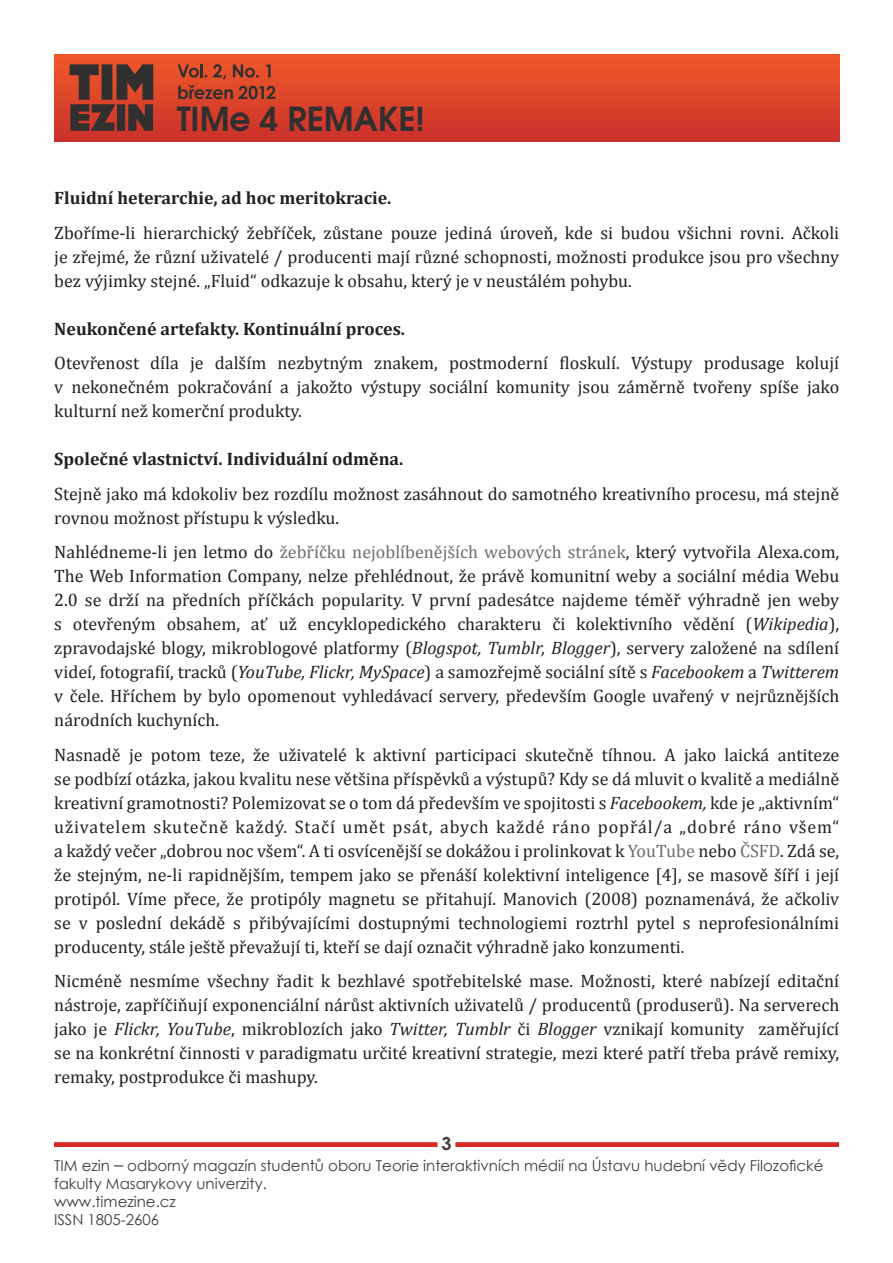
<style>
.page{position:relative;width:893px;height:1263px;background:#fff}
.page>*{position:absolute;margin:0;border:0;box-sizing:border-box;transform-origin:0 0}
.t1{font:700 33px "Te X Gyre Adventor";color:#312f30}
.t2{font:18px/24px "Cambria";color:#231f20;text-align:justify}
.t3{font:700 18px "Cambria";color:#231f20}
.t4{font:700 18px "Century Gothic";color:#3e3e3f}
.t5{font:15px/18px "Century Gothic";color:#3e3e3f}
.s1{color:#6c6d70}
.s2{font-style:italic}
.s3{font-size:18px}
</style>
<div class="page">
<div style="left:54px;top:54px;width:785px;height:87px;background:linear-gradient(to bottom,#f05a28,#ca312b)"></div>
<div style="left:54px;top:1142px;width:383px;height:5px;background:#d92b26"></div>
<div style="left:456px;top:1142px;width:383px;height:5px;background:#d92b26"></div>
<svg style="left:70px;top:64px;width:83px;height:67px;background:#6b362d"></svg>
<svg style="left:177px;top:64px;width:98px;height:35px;background:#b1442a"></svg>
<p class="t1" style="left:177px;top:90px;width:250px">TIMe 4 REMAKE!</p>
<p class="t3" style="left:54px;top:185px;width:339px">Fluidní heterarchie, ad hoc meritokracie.</p>
<p class="t2" style="left:54px;top:221px;width:786px">Zboříme-li hierarchický žebříček, zůstane pouze jediná úroveň, kde si budou všichni rovni. Ačkoli je zřejmé, že různí uživatelé / producenti mají různé schopnosti, možnosti produkce jsou pro všechny bez výjimky stejné. „Fluid“ odkazuje k obsahu, který je v neustálém pohybu.</p>
<p class="t3" style="left:54px;top:316px;width:352px">Neukončené artefakty. Kontinuální proces.</p>
<p class="t2" style="left:54px;top:351px;width:786px">Otevřenost díla je dalším nezbytným znakem, postmoderní floskulí. Výstupy produsage kolují v nekonečném pokračování a jakožto výstupy sociální komunity jsou záměrně tvořeny spíše jako kulturní než komerční produkty.</p>
<p class="t3" style="left:54px;top:446px;width:351px">Společné vlastnictví. Individuální odměna.</p>
<p class="t2" style="left:54px;top:482px;width:786px">Stejně jako má kdokoliv bez rozdílu možnost zasáhnout do samotného kreativního procesu, má stejně rovnou možnost přístupu k výsledku.</p>
<p class="t2" style="left:54px;top:540px;width:786px">Nahlédneme-li jen letmo do <span class="s1">žebříčku nejoblíbenějších webových stránek</span>, který vytvořila Alexa.com, The Web Information Company, nelze přehlédnout, že právě komunitní weby a sociální média Webu 2.0 se drží na předních příčkách popularity. V první padesátce najdeme téměř výhradně jen weby s otevřeným obsahem, ať už encyklopedického charakteru či kolektivního vědění (<span class="s2">Wikipedia</span>), zpravodajské blogy, mikroblogové platformy (<span class="s2">Blogspot, Tumblr, Blogger</span>), servery založené na sdílení videí, fotografií, tracků (<span class="s2">YouTube, Flickr, MySpace</span>) a samozřejmě sociální sítě s <span class="s2">Facebookem</span> a <span class="s2">Twitterem </span>v čele. Hříchem by bylo opomenout vyhledávací servery, především Google uvařený v nejrůznějších národních kuchyních.</p>
<p class="t2" style="left:54px;top:743px;width:786px">Nasnadě je potom teze, že uživatelé k aktivní participaci skutečně tíhnou. A jako laická antiteze se podbízí otázka, jakou kvalitu nese většina příspěvků a výstupů? Kdy se dá mluvit o kvalitě a mediálně kreativní gramotnosti? Polemizovat se o tom dá především ve spojitosti s <span class="s2">Facebookem,</span> kde je „aktivním“ uživatelem skutečně každý. Stačí umět psát, abych každé ráno popřál/a „dobré ráno všem“ a každý večer „dobrou noc všem“. A ti osvícenější se dokážou i prolinkovat k <span class="s1">YouTube</span> nebo <span class="s1">ČSFD</span>. Zdá se, že stejným, ne-li rapidnějším, tempem jako se přenáší kolektivní inteligence [4], se masově šíří i její protipól. Víme přece, že protipóly magnetu se přitahují. Manovich (2008) poznamenává, že ačkoliv se v poslední dekádě s přibývajícími dostupnými technologiemi roztrhl pytel s neprofesionálními producenty, stále ještě převažují ti, kteří se dají označit výhradně jako konzumenti.</p>
<p class="t2" style="left:54px;top:969px;width:786px">Nicméně nesmíme všechny řadit k bezhlavé spotřebitelské mase. Možnosti, které nabízejí editační nástroje, zapříčiňují exponenciální nárůst aktivních uživatelů / producentů (produserů). Na serverech jako je <span class="s2">Flickr, YouTube</span>, mikroblozích jako <span class="s2">Twitter, Tumblr</span> či <span class="s2">Blogger</span> vznikají komunity zaměřující se na konkrétní činnosti v paradigmatu určité kreativní strategie, mezi které patří třeba právě remixy, remaky, postprodukce či mashupy.</p>
<p class="t4" style="left:441px;top:1130px;width:12px">3</p>
<p class="t5" style="left:54px;top:1156px;width:771px">TIM ezin <span class="s3">–</span> odborný magazín studentů oboru Teorie interaktivních médií na Ústavu hudební vědy Filozofické fakulty Masarykovy univerzity.</p>
<p class="t5" style="left:54px;top:1192px;width:123px">www.timezine.cz</p>
<p class="t5" style="left:54px;top:1210px;width:107px">ISSN 1805-2606</p>
</div>
